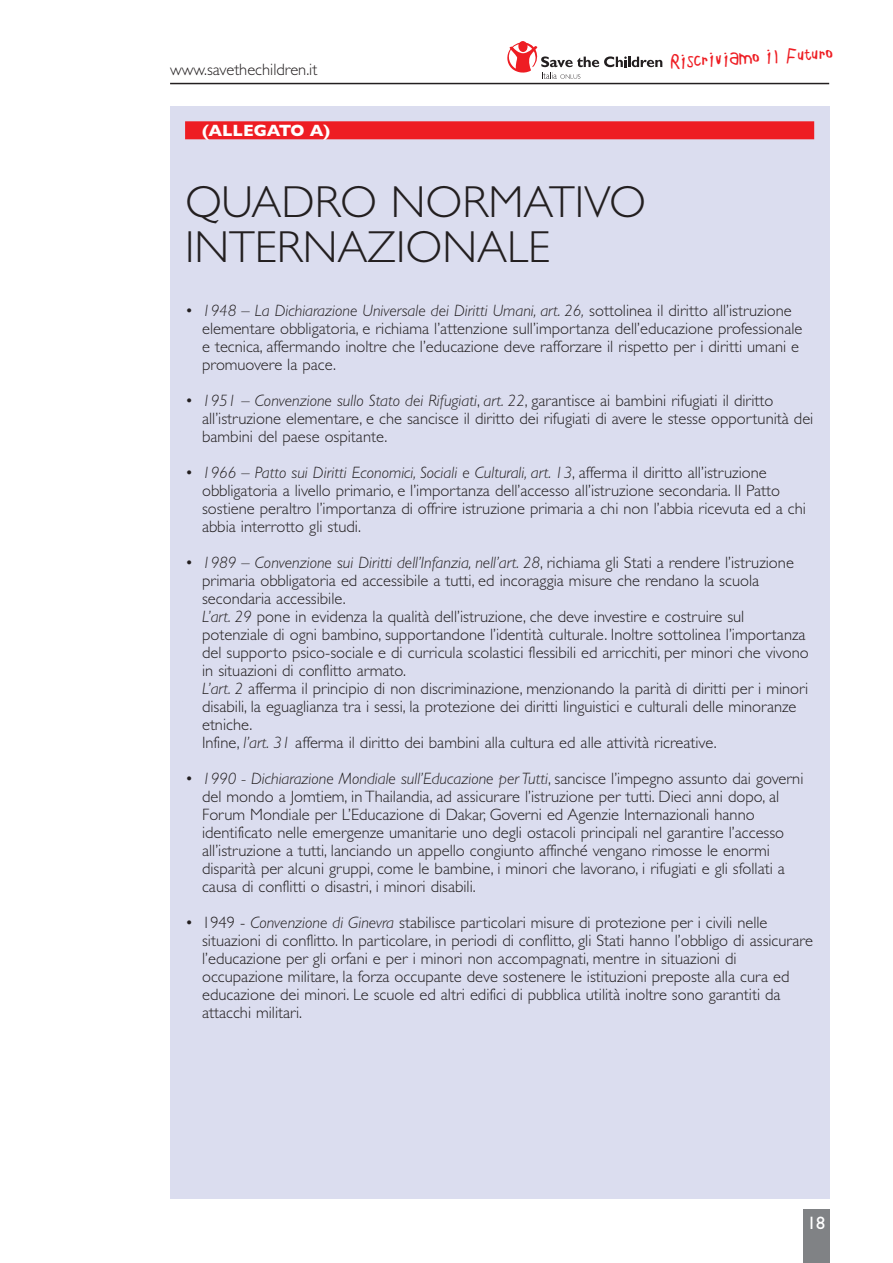
<style>
.page{position:relative;width:893px;height:1263px;background:#fff}
.page>*{position:absolute;margin:0;border:0;box-sizing:border-box;transform-origin:0 0}
.t1{font:300 45px/45px "Gill Sans";color:#231f20}
.t2{font:18px "Gill Sans";color:#fff}
.t3{font:16.8px "Childs Play Age Seven";color:#ee1d23}
.t4{font:300 16.5px/18px "Gill Sans";color:#231f20}
.t5{font:700 16.5px "Gill Sans";color:#fff}
.s1{font-style:italic}
</style>
<div class="page">
<svg style="left:507px;top:41px;width:155px;height:38px"></svg>
<hr style="left:170px;top:83px;width:659px;height:1px;background:#231f20">
<div style="left:170px;top:106px;width:659px;height:1093px;background:#dbddef"></div>
<div style="left:185px;top:121px;width:629px;height:18px;background:#ee1d23"></div>
<div style="left:803px;top:1209px;width:26px;height:54px;background:#808285"></div>
<p class="t4" style="left:170px;top:60px;width:149px">www.savethechildren.it</p>
<p class="t5" style="left:202px;top:121px;width:129px">(ALLEGATO A)</p>
<h1 class="t1" style="left:185px;top:179px;width:463px">QUADRO NORMATIVO<br>INTERNAZIONALE</h1>
<p class="t3" style="left:670px;top:54px;width:164px;rotate:-3deg">Riscriviamo il Futuro</p>
<p class="t4" style="left:202px;top:301px;width:602px;text-indent:-17px">• <span class="s1">1948 – La Dichiarazione Universale dei Diritti Umani, art. 26,</span> sottolinea il diritto all’istruzione elementare obbligatoria, e richiama l’attenzione sull’importanza dell’educazione professionale e tecnica, affermando inoltre che l’educazione deve rafforzare il rispetto per i diritti umani e promuovere la pace.</p>
<p class="t4" style="left:202px;top:391px;width:613px;text-indent:-17px">• <span class="s1">1951 – Convenzione sullo Stato dei Rifugiati</span>, <span class="s1">art. 22</span>, garantisce ai bambini rifugiati il diritto all’istruzione elementare, e che sancisce il diritto dei rifugiati di avere le stesse opportunità dei bambini del paese ospitante.</p>
<p class="t4" style="left:202px;top:463px;width:605px;text-indent:-17px">• <span class="s1">1966 – Patto sui Diritti Economici, Sociali e Culturali, art. 13</span>, afferma il diritto all’istruzione obbligatoria a livello primario, e l’importanza dell’accesso all’istruzione secondaria. Il Patto sostiene peraltro l’importanza di offrire istruzione primaria a chi non l’abbia ricevuta ed a chi abbia interrotto gli studi.</p>
<p class="t4" style="left:202px;top:553px;width:608px;text-indent:-17px">• <span class="s1">1989 – Convenzione sui Diritti dell’Infanzia, nell’art. 28</span>, richiama gli Stati a rendere l’istruzione primaria obbligatoria ed accessibile a tutti, ed incoraggia misure che rendano la scuola secondaria accessibile.<br><span class="s1">L’art. 29</span> pone in evidenza la qualità dell’istruzione, che deve investire e costruire sul potenziale di ogni bambino, supportandone l’identità culturale. Inoltre sottolinea l’importanza del supporto psico-sociale e di curricula scolastici flessibili ed arricchiti, per minori che vivono in situazioni di conflitto armato.<br><span class="s1">L’art. 2</span> afferma il principio di non discriminazione, menzionando la parità di diritti per i minori disabili, la eguaglianza tra i sessi, la protezione dei diritti linguistici e culturali delle minoranze etniche.<br>Infine, <span class="s1">l’art. 31</span> afferma il diritto dei bambini alla cultura ed alle attività ricreative.</p>
<p class="t4" style="left:202px;top:769px;width:603px;text-indent:-17px">• <span class="s1">1990 - Dichiarazione Mondiale sull’Educazione per Tutti</span>, sancisce l’impegno assunto dai governi del mondo a Jomtiem, in Thailandia, ad assicurare l’istruzione per tutti. Dieci anni dopo, al Forum Mondiale per L’Educazione di Dakar, Governi ed Agenzie Internazionali hanno identificato nelle emergenze umanitarie uno degli ostacoli principali nel garantire l’accesso all’istruzione a tutti, lanciando un appello congiunto affinché vengano rimosse le enormi disparità per alcuni gruppi, come le bambine, i minori che lavorano, i rifugiati e gli sfollati a causa di conflitti o disastri, i minori disabili.</p>
<p class="t4" style="left:202px;top:913px;width:612px;text-indent:-17px">• 1949 - <span class="s1">Convenzione di Ginevra</span> stabilisce particolari misure di protezione per i civili nelle situazioni di conflitto. In particolare, in periodi di conflitto, gli Stati hanno l’obbligo di assicurare l’educazione per gli orfani e per i minori non accompagnati, mentre in situazioni di occupazione militare, la forza occupante deve sostenere le istituzioni preposte alla cura ed educazione dei minori. Le scuole ed altri edifici di pubblica utilità inoltre sono garantiti da attacchi militari.</p>
<p class="t2" style="left:807px;top:1212px;width:19px">18</p>
</div>
